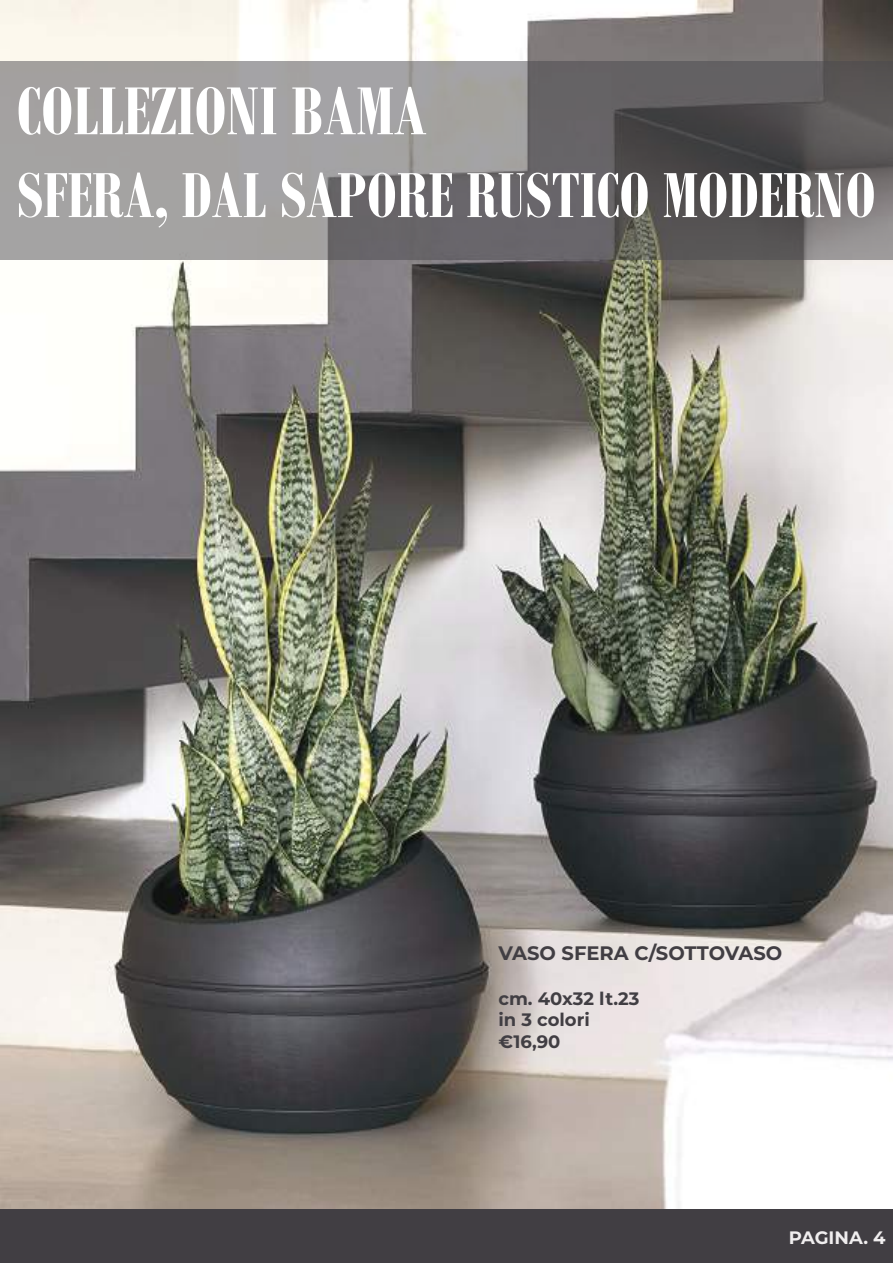
<style>
.page{position:relative;width:893px;height:1263px;background:#fff}
.page>*{position:absolute;margin:0;border:0;box-sizing:border-box;transform-origin:0 0}
.t1{font:700 73.5px "Bodoni MT Condensed";color:#fff}
.t2{font:700 69px "Bodoni MT Condensed";color:#fff}
.t3{font:700 19.5px "Montserrat";color:#413e43}
.t4{font:700 18px/21.6px "Montserrat";color:#413e43}
.t5{font:700 18px "Montserrat";color:#f0eeef}
</style>
<div class="page">
<img style="left:0;top:1px;width:893px;height:1209px">
<div style="left:0;top:1210px;width:893px;height:53px;background:#413e43"></div>
<svg style="left:0;top:62px;width:893px;height:198px"></svg>
<p class="t1" style="left:16px;top:67px;width:412px">COLLEZIONI BAMA</p>
<p class="t2" style="left:16px;top:154px;width:860px">SFERA, DAL SAPORE RUSTICO MODERNO</p>
<p class="t3" style="left:498px;top:939px;width:285px">VASO SFERA C/SOTTOVASO</p>
<p class="t4" style="left:498px;top:987px;width:143px">cm. 40x32 lt.23 in 3 colori €16,90</p>
<p class="t5" style="left:789px;top:1225px;width:98px">PAGINA. 4</p>
</div>
